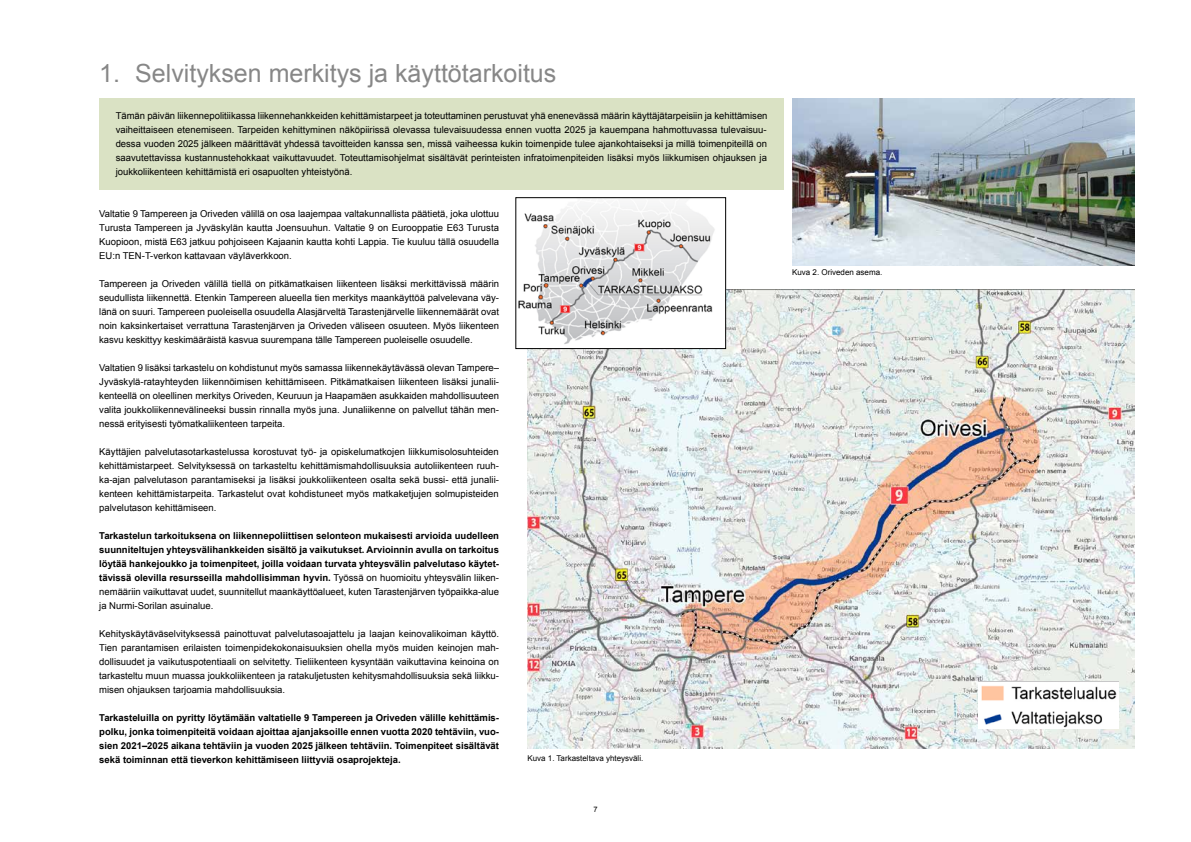
<style>
.page{position:relative;width:1191px;height:842px;background:#fff}
.page>*{position:absolute;margin:0;border:0;box-sizing:border-box;transform-origin:0 0}
.t1{font:25px "Arial";color:#878787}
.t2{font:9.5px/14px "Arial";color:#000;text-align:justify}
.t3{font:700 9.5px/14px "Arial";color:#000;text-align:justify}
.t4{font:8px "Arial";color:#000}
.t5{font:7.5px "Arial";color:#000}
.s1{font-weight:400}
</style>
<div class="page">
<div style="left:99px;top:98px;width:684px;height:92px;background:#dae2c4"></div>
<img style="left:527px;top:290px;width:607px;height:459px">
<img style="left:978px;top:682px;width:140px;height:47px">
<img style="left:518px;top:205px;width:206px;height:142px">
<div style="left:515px;top:197px;width:211px;height:152px;border:1px solid #000"></div>
<img style="left:792px;top:98px;width:342px;height:167px">
<h1 class="t1" style="left:99px;top:57px;width:458px">1. Selvityksen merkitys ja käyttötarkoitus</h1>
<p class="t2" style="left:116px;top:108px;width:653px">Tämän päivän liikennepolitiikassa liikennehankkeiden kehittämistarpeet ja toteuttaminen perustuvat yhä enenevässä määrin käyttäjätarpeisiin ja kehittämisen vaiheittaiseen etenemiseen. Tarpeiden kehittyminen näköpiirissä olevassa tulevaisuudessa ennen vuotta 2025 ja kauempana hahmottuvassa tulevaisuu&shy;dessa vuoden 2025 jälkeen määrittävät yhdessä tavoitteiden kanssa sen, missä vaiheessa kukin toimenpide tulee ajankohtaiseksi ja millä toimenpiteillä on saavutettavissa kustannustehokkaat vaikuttavuudet. Toteuttamisohjelmat sisältävät perinteisten infratoimenpiteiden lisäksi myös liikkumisen ohjauksen ja joukkoliikenteen kehittämistä eri osapuolten yhteistyönä.</p>
<p class="t2" style="left:99px;top:206px;width:401px">Valtatie 9 Tampereen ja Oriveden välillä on osa laajempaa valtakunnallista päätietä, joka ulottuu Turusta Tampereen ja Jyväskylän kautta Joensuuhun. Valtatie 9 on Eurooppatie E63 Turusta Kuopioon, mistä E63 jatkuu pohjoiseen Kajaanin kautta kohti Lappia. Tie kuuluu tällä osuudella EU:n TEN-T-verkon kattavaan väyläverkkoon.</p>
<p class="t2" style="left:99px;top:276px;width:401px">Tampereen ja Oriveden välillä tiellä on pitkämatkaisen liikenteen lisäksi merkittävissä määrin seudullista liikennettä. Etenkin Tampereen alueella tien merkitys maankäyttöä palvelevana väy&shy;länä on suuri. Tampereen puoleisella osuudella Alasjärveltä Tarastenjärvelle liikennemäärät ovat noin kaksinkertaiset verrattuna Tarastenjärven ja Oriveden väliseen osuuteen. Myös liikenteen kasvu keskittyy keskimääräistä kasvua suurempana tälle Tampereen puoleiselle osuudelle.</p>
<p class="t2" style="left:99px;top:360px;width:401px">Valtatien 9 lisäksi tarkastelu on kohdistunut myös samassa liikennekäytävässä olevan Tampere– Jyväskylä-ratayhteyden liikennöimisen kehittämiseen. Pitkämatkaisen liikenteen lisäksi junalii&shy;kenteellä on oleellinen merkitys Oriveden, Keuruun ja Haapamäen asukkaiden mahdollisuuteen valita joukkoliikennevälineeksi bussin rinnalla myös juna. Junaliikenne on palvellut tähän men&shy;nessä erityisesti työmatkaliikenteen tarpeita.</p>
<p class="t2" style="left:99px;top:444px;width:401px">Käyttäjien palvelutasotarkastelussa korostuvat työ- ja opiskelumatkojen liikkumisolosuhteiden kehittämistarpeet. Selvityksessä on tarkasteltu kehittämismahdollisuuksia autoliikenteen ruuh&shy;ka-ajan palvelutason parantamiseksi ja lisäksi joukkoliikenteen osalta sekä bussi- että junalii&shy;kenteen kehittämistarpeita. Tarkastelut ovat kohdistuneet myös matkaketjujen solmupisteiden palvelutason kehittämiseen.</p>
<p class="t3" style="left:99px;top:529px;width:401px">Tarkastelun tarkoituksena on liikennepoliittisen selonteon mukaisesti arvioida uudelleen suunniteltujen yhteysvälihankkeiden sisältö ja vaikutukset. Arvioinnin avulla on tarkoitus löytää hankejoukko ja toimenpiteet, joilla voidaan turvata yhteysvälin palvelutaso käytet&shy;tävissä olevilla resursseilla mahdollisimman hyvin. <span class="s1">Työssä on huomioitu yhteysvälin liiken&shy;nemääriin vaikuttavat uudet, suunnitellut maankäyttöalueet, kuten Tarastenjärven työpaikka-alue ja Nurmi-Sorilan asuinalue.</span></p>
<p class="t2" style="left:99px;top:626px;width:401px">Kehityskäytäväselvityksessä painottuvat palvelutasoajattelu ja laajan keinovalikoiman käyttö.<br>Tien parantamisen erilaisten toimenpidekokonaisuuksien ohella myös muiden keinojen mah&shy;dollisuudet ja vaikutuspotentiaali on selvitetty. Tieliikenteen kysyntään vaikuttavina keinoina on tarkasteltu muun muassa joukkoliikenteen ja ratakuljetusten kehitysmahdollisuuksia sekä liikku&shy;misen ohjauksen tarjoamia mahdollisuuksia.</p>
<p class="t3" style="left:99px;top:711px;width:401px">Tarkasteluilla on pyritty löytämään valtatielle 9 Tampereen ja Oriveden välille kehittämis&shy;polku, jonka toimenpiteitä voidaan ajoittaa ajanjaksoille ennen vuotta 2020 tehtäviin, vuo&shy;sien 2021–2025 aikana tehtäviin ja vuoden 2025 jälkeen tehtäviin. Toimenpiteet sisältävät sekä toiminnan että tieverkon kehittämiseen liittyviä osaprojekteja.</p>
<p class="t4" style="left:527px;top:753px;width:117px">Kuva 1. Tarkasteltava yhteysväli.</p>
<p class="t5" style="left:593px;top:804px;width:6px">7</p>
<p class="t4" style="left:792px;top:267px;width:92px">Kuva 2. Oriveden asema.</p>
</div>
